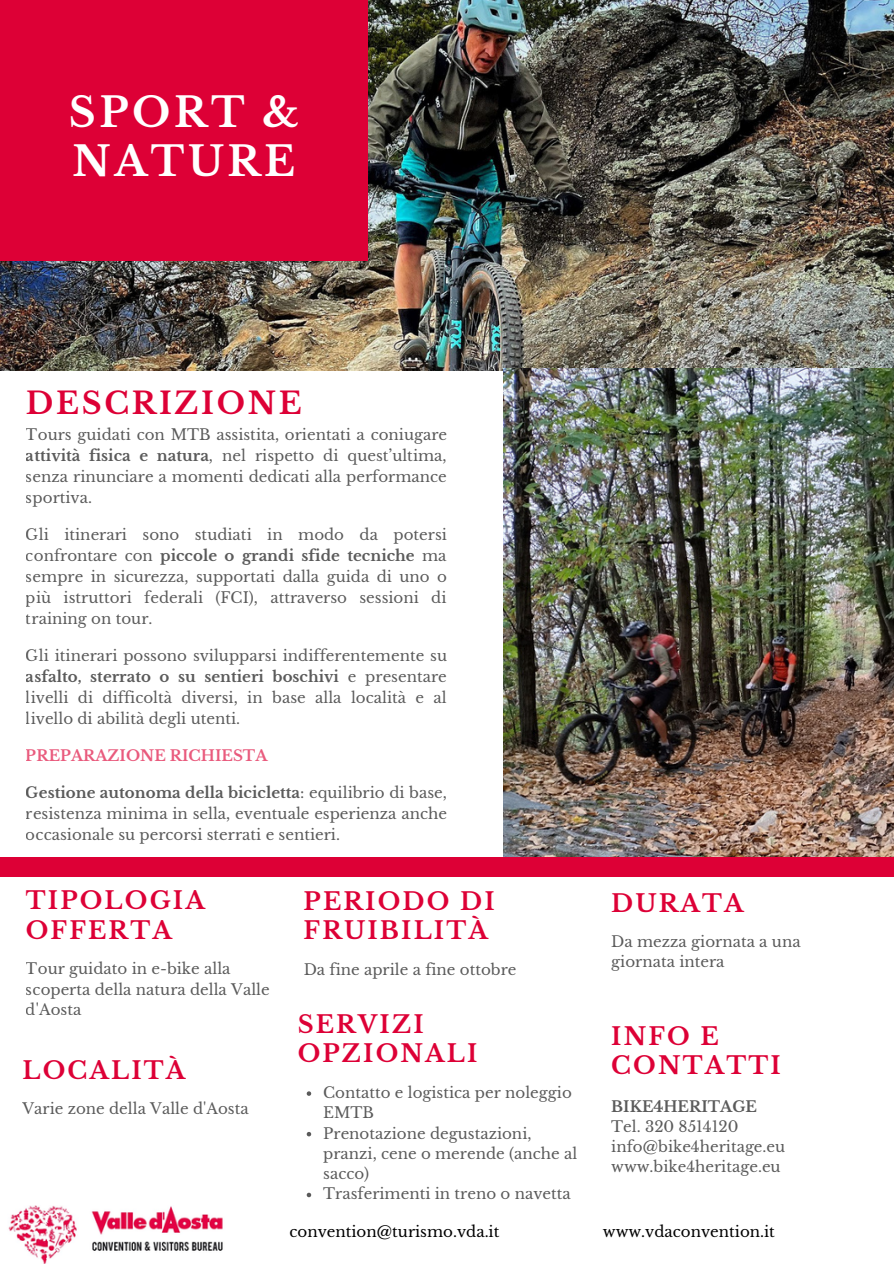
<style>
.page{position:relative;width:894px;height:1264px;background:#fff}
.page>*{position:absolute;margin:0;border:0;box-sizing:border-box;transform-origin:0 0}
.t1{font:700 40.65px/49.5px "Libre Baskerville";letter-spacing:.09em;color:#fff}
.t2{font:700 30px "Libre Baskerville";letter-spacing:.09em;color:#dd0036}
.t3{font:700 24px/29.2px "Libre Baskerville";letter-spacing:.09em;color:#dd0036}
.t4{font:15px/21px "Libre Baskerville";color:#000;text-align:justify}
.t5{font:700 15px "Libre Baskerville";color:#dd0036}
.t6{font:700 15px "Libre Baskerville";color:#000}
.s1{font-weight:700}
</style>
<div class="page">
<img style="left:0;top:0;width:893px;height:371px">
<div style="left:0;top:0;width:367px;height:261px;background:#dd0036"></div>
<img style="left:503px;top:368px;width:390px;height:489px">
<div style="left:0;top:857px;width:893px;height:19px;background:#dd0036"></div>
<img style="left:8px;top:1205px;width:215px;height:58px">
<svg style="left:306px;top:1091px;width:5px;height:4px"></svg>
<svg style="left:306px;top:1132px;width:5px;height:4px"></svg>
<svg style="left:306px;top:1192px;width:5px;height:5px"></svg>
<p class="t1" style="left:69px;top:88px;width:231px">SPORT &amp;<br>NATURE</p>
<p class="t2" style="left:26px;top:385px;width:277px">DESCRIZIONE</p>
<p class="t4" style="left:26px;top:424px;width:423px">Tours guidati con MTB assistita, orientati a coniugare <span class="s1">attività fisica e natura</span>, nel rispetto di quest’ultima, senza rinunciare a momenti dedicati alla performance sportiva.</p>
<p class="t4" style="left:26px;top:524px;width:422px">Gli itinerari sono studiati in modo da potersi confrontare con <span class="s1">piccole o grandi sfide tecniche</span> ma sempre in sicurezza, supportati dalla guida di uno o più istruttori federali (FCI), attraverso sessioni di training on tour.</p>
<p class="t4" style="left:26px;top:645px;width:422px">Gli itinerari possono svilupparsi indifferentemente su <span class="s1">asfalto, sterrato o su sentieri boschivi</span> e presentare livelli di difficoltà diversi, in base alla località e al livello di abilità degli utenti.</p>
<p class="t5" style="left:26px;top:746px;width:243px">PREPARAZIONE RICHIESTA</p>
<p class="t4" style="left:26px;top:782px;width:422px"><span class="s1">Gestione autonoma della bicicletta</span>: equilibrio di base, resistenza minima in sella, eventuale esperienza anche occasionale su percorsi sterrati e sentieri.</p>
<p class="t3" style="left:26px;top:886px;width:180px">TIPOLOGIA<br>OFFERTA</p>
<p class="t4" style="left:26px;top:958px;width:245px;line-height:20.2px;text-align:left">Tour guidato in e-bike alla scoperta della natura della Valle d'Aosta</p>
<p class="t3" style="left:22px;top:1055px;width:164px">LOCALITÀ</p>
<p class="t4" style="left:22px;top:1098px;width:228px">Varie zone della Valle d'Aosta</p>
<p class="t3" style="left:303px;top:887px;width:193px">PERIODO DI<br>FRUIBILITÀ</p>
<p class="t4" style="left:303px;top:959px;width:214px">Da fine aprile a fine ottobre</p>
<p class="t3" style="left:297px;top:1010px;width:181px">SERVIZI<br>OPZIONALI</p>
<p class="t4" style="left:323px;top:1082px;width:255px;line-height:20.2px;text-align:left">Contatto e logistica per noleggio<br>EMTB<br>Prenotazione degustazioni, pranzi, cene o merende (anche al sacco)<br>Trasferimenti in treno o navetta</p>
<p class="t3" style="left:611px;top:888px;width:134px">DURATA</p>
<p class="t4" style="left:611px;top:931px;width:191px;line-height:20.2px">Da mezza giornata a una giornata intera</p>
<p class="t3" style="left:611px;top:1021px;width:171px">INFO E<br>CONTATTI</p>
<p class="t6" style="left:611px;top:1096px;width:147px">BIKE4HERITAGE</p>
<p class="t4" style="left:611px;top:1116px;width:175px;line-height:20.2px;text-align:left">Tel. 320 8514120 info@bike4heritage.eu www.bike4heritage.eu</p>
<p class="t4" style="left:289px;top:1221px;width:211px">convention@turismo.vda.it</p>
<p class="t4" style="left:602px;top:1221px;width:173px">www.vdaconvention.it</p>
</div>
